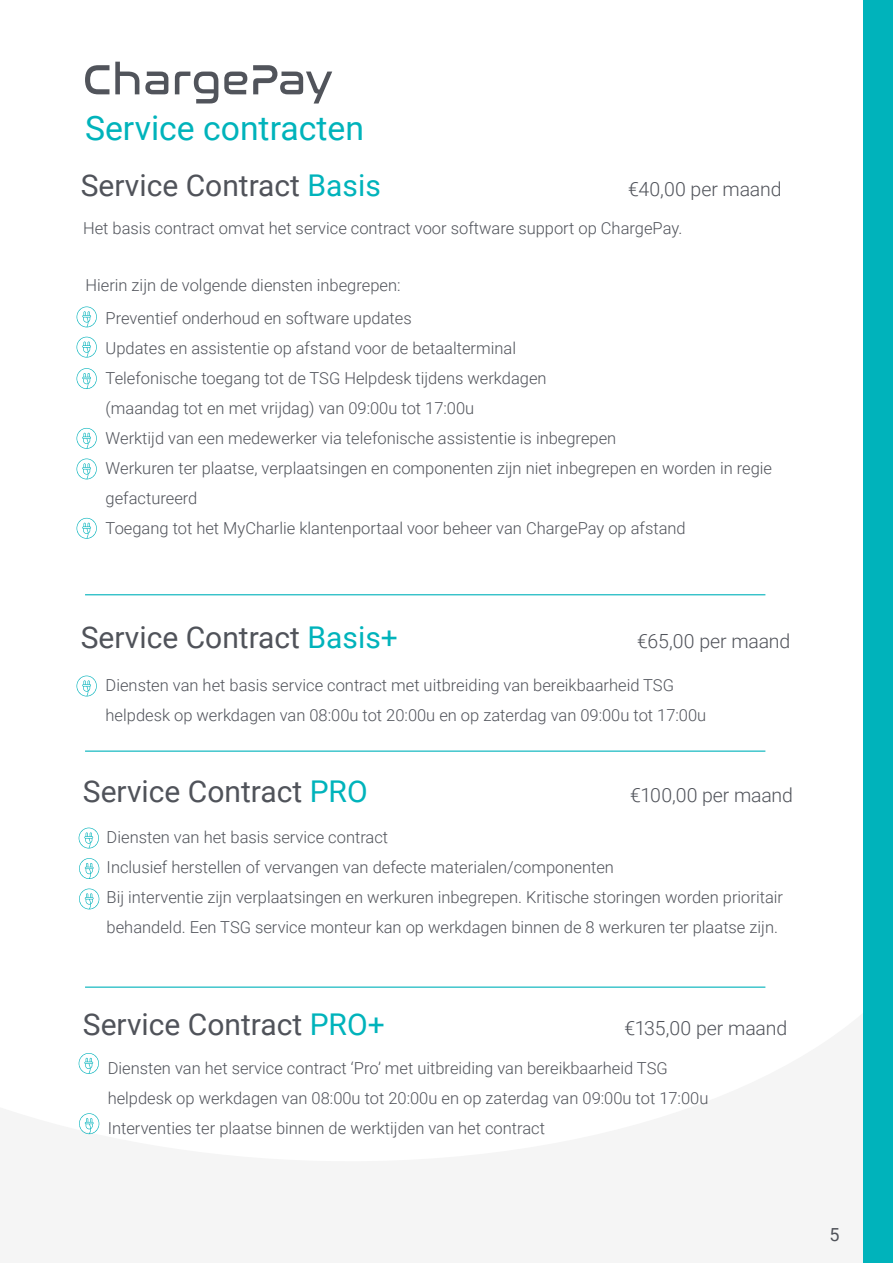
<style>
.page{position:relative;width:893px;height:1263px;background:#fff}
.page>*{position:absolute;margin:0;border:0;box-sizing:border-box;transform-origin:0 0}
.t1{font:33.75px "Roboto";color:#00b3bb}
.t2{font:30px "Roboto";color:#50535a}
.t3{font:300 19.5px "Roboto";letter-spacing:-.005em;color:#50535a}
.t4{font:18px "Roboto";color:#50535a}
.t5{font:300 16.5px/30px "Roboto";color:#50535a}
.s1{color:#00b3bb}
</style>
<div class="page">
<div style="left:863px;top:0;width:30px;height:1263px;background:#00b3bb"></div>
<hr style="left:85px;top:594px;width:680px;height:1px;background:#00b2bb">
<hr style="left:85px;top:750px;width:680px;height:2px;background:#00b2bb">
<hr style="left:85px;top:986px;width:680px;height:2px;background:#00b2bb">
<svg style="left:85px;top:65px;width:24px;height:29px"></svg>
<svg style="left:115px;top:62px;width:24px;height:32px"></svg>
<svg style="left:145px;top:72px;width:23px;height:22px"></svg>
<svg style="left:175px;top:72px;width:43px;height:31px"></svg>
<svg style="left:224px;top:72px;width:23px;height:22px"></svg>
<svg style="left:253px;top:65px;width:79px;height:39px"></svg>
<svg style="left:77px;top:306px;width:20px;height:21px"></svg>
<svg style="left:77px;top:337px;width:20px;height:21px"></svg>
<svg style="left:77px;top:368px;width:20px;height:21px"></svg>
<svg style="left:77px;top:428px;width:20px;height:21px"></svg>
<svg style="left:77px;top:459px;width:20px;height:20px"></svg>
<svg style="left:77px;top:518px;width:20px;height:21px"></svg>
<svg style="left:77px;top:676px;width:20px;height:20px"></svg>
<svg style="left:79px;top:828px;width:20px;height:20px"></svg>
<svg style="left:79px;top:858px;width:20px;height:21px"></svg>
<svg style="left:79px;top:888px;width:20px;height:21px"></svg>
<svg style="left:79px;top:1053px;width:20px;height:21px"></svg>
<svg style="left:79px;top:1113px;width:20px;height:21px"></svg>
<h1 class="t1" style="left:85px;top:104px;width:280px">Service contracten</h1>
<h2 class="t2" style="left:81px;top:165px;width:302px">Service Contract <span class="s1">Basis</span></h2>
<p class="t3" style="left:628px;top:176px;width:155px">€40,00 per maand</p>
<p class="t5" style="left:83px;top:212px;width:601px">Het basis contract omvat het service contract voor software support op ChargePay.</p>
<p class="t5" style="left:106px;top:267px;width:308px;line-height:33.3px;text-indent:-20px">Hierin zijn de volgende diensten inbegrepen:<br>Preventief onderhoud en software updates</p>
<p class="t5" style="left:106px;top:332px;width:668px">Updates en assistentie op afstand voor de betaalterminal<br>Telefonische toegang tot de TSG Helpdesk tijdens werkdagen<br>(maandag tot en met vrijdag) van 09:00u tot 17:00u<br>Werktijd van een medewerker via telefonische assistentie is inbegrepen<br>Werkuren ter plaatse, verplaatsingen en componenten zijn niet inbegrepen en worden in regie gefactureerd<br>Toegang tot het MyCharlie klantenportaal voor beheer van ChargePay op afstand</p>
<h2 class="t2" style="left:81px;top:616px;width:319px">Service Contract <span class="s1">Basis+</span></h2>
<p class="t3" style="left:637px;top:627px;width:155px">€65,00 per maand</p>
<p class="t5" style="left:106px;top:669px;width:602px">Diensten van het basis service contract met uitbreiding van bereikbaarheid TSG helpdesk op werkdagen van 08:00u tot 20:00u en op zaterdag van 09:00u tot 17:00u</p>
<h2 class="t2" style="left:83px;top:770px;width:286px">Service Contract <span class="s1">PRO</span></h2>
<p class="t3" style="left:630px;top:782px;width:164px">€100,00 per maand</p>
<p class="t5" style="left:107px;top:822px;width:678px">Diensten van het basis service contract<br>Inclusief herstellen of vervangen van defecte materialen/componenten<br>Bij interventie zijn verplaatsingen en werkuren inbegrepen. Kritische storingen worden prioritair behandeld. Een TSG service monteur kan op werkdagen binnen de 8 werkuren ter plaatse zijn.</p>
<h2 class="t2" style="left:83px;top:1003px;width:303px">Service Contract <span class="s1">PRO+</span></h2>
<p class="t3" style="left:624px;top:1014px;width:164px">€135,00 per maand</p>
<p class="t5" style="left:108px;top:1052px;width:602px">Diensten van het service contract ‘Pro’ met uitbreiding van bereikbaarheid TSG helpdesk op werkdagen van 08:00u tot 20:00u en op zaterdag van 09:00u tot 17:00u<br>Interventies ter plaatse binnen de werktijden van het contract</p>
<p class="t4" style="left:829px;top:1222px;width:12px">5</p>
</div>
